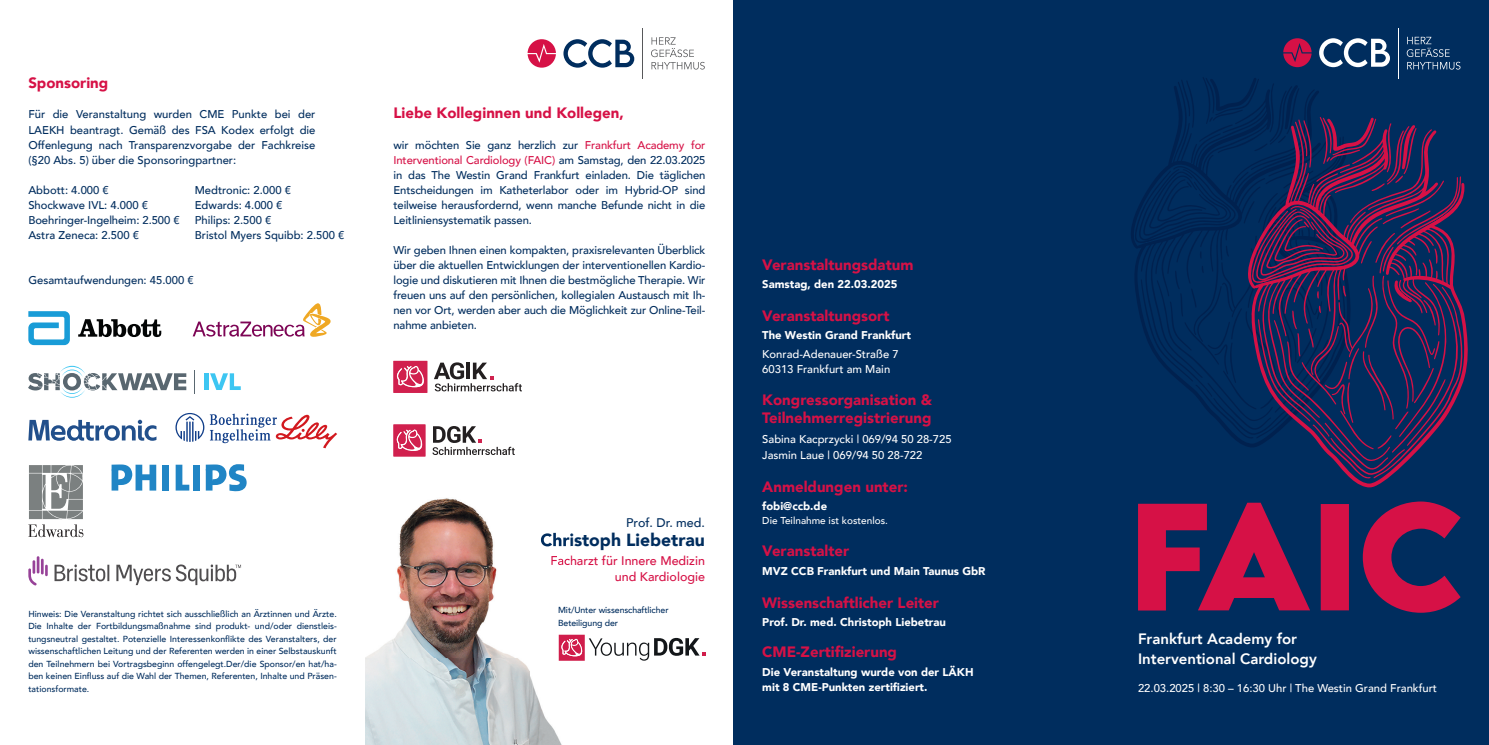
<style>
.page{position:relative;width:1489px;height:745px;background:#fff}
.page>*{position:absolute;margin:0;border:0;box-sizing:border-box;transform-origin:0 0}
.t1{font:900 17.5px "Avenir";color:#002d5e}
.t2{font:900 15px/17.5px "Avenir";color:#d61146}
.t3{font:800 15px/20px "Avenir";color:#fff}
.t4{font:500 12.5px/16.2px "Avenir";color:#d61146;text-align:right}
.t5{font:500 12.5px "Avenir";color:#002d5e}
.t6{font:500 11.25px/15px "Avenir";color:#002d5e;text-align:justify}
.t7{font:900 11.25px/15px "Avenir";color:#fff}
.t8{font:500 11.25px/15px "Avenir";color:#fff}
.t9{font:500 10px "Avenir";color:#fff}
.t10{font:500 8.75px/12.5px "Avenir";color:#002d5e;text-align:justify}
.s1{color:#d61146}
</style>
<div class="page">
<div style="left:733px;top:0;width:755px;height:744px;background:#002d5e"></div>
<svg style="left:563px;top:39px;width:71px;height:29px"></svg>
<svg style="left:527px;top:39px;width:29px;height:29px"></svg>
<hr style="left:642px;top:28px;width:1px;height:50px;background:#57585a">
<svg style="left:651px;top:37px;width:53px;height:32px"></svg>
<img style="left:365px;top:498px;width:205px;height:246px">
<img style="left:541px;top:532px;width:29px;height:17px">
<img style="left:551px;top:555px;width:19px;height:9px">
<svg style="left:1138px;top:501px;width:322px;height:111px"></svg>
<svg style="left:1319px;top:38px;width:70px;height:29px"></svg>
<svg style="left:1283px;top:38px;width:28px;height:29px"></svg>
<hr style="left:1398px;top:28px;width:1px;height:51px;background:#fff">
<svg style="left:1406px;top:37px;width:54px;height:32px"></svg>
<svg style="left:1131px;top:77px;width:188px;height:368px"></svg>
<svg style="left:1245px;top:117px;width:223px;height:370px"></svg>
<svg style="left:28px;top:311px;width:42px;height:34px"></svg>
<svg style="left:78px;top:319px;width:83px;height:18px"></svg>
<svg style="left:193px;top:303px;width:138px;height:34px"></svg>
<svg style="left:558px;top:634px;width:147px;height:26px"></svg>
<svg style="left:434px;top:362px;width:88px;height:29px"></svg>
<svg style="left:393px;top:360px;width:34px;height:32px"></svg>
<svg style="left:432px;top:426px;width:83px;height:28px"></svg>
<svg style="left:393px;top:424px;width:32px;height:32px"></svg>
<hr style="left:204px;top:373px;width:4px;height:17px;background:#3dc6f2">
<svg style="left:210px;top:373px;width:31px;height:17px"></svg>
<svg style="left:28px;top:365px;width:158px;height:32px"></svg>
<svg style="left:28px;top:419px;width:128px;height:21px"></svg>
<svg style="left:29px;top:465px;width:54px;height:53px;background:#959999"></svg>
<svg style="left:28px;top:524px;width:55px;height:13px"></svg>
<svg style="left:175px;top:412px;width:162px;height:36px"></svg>
<svg style="left:206px;top:464px;width:41px;height:27px"></svg>
<div style="left:163px;top:464px;width:6px;height:26px;background:#2085c5"></div>
<div style="left:193px;top:464px;width:6px;height:26px;background:#2085c5"></div>
<svg style="left:176px;top:464px;width:13px;height:26px"></svg>
<svg style="left:112px;top:464px;width:44px;height:26px"></svg>
<div style="left:112px;top:469px;width:6px;height:21px;background:#2085c5"></div>
<svg style="left:55px;top:564px;width:186px;height:20px"></svg>
<svg style="left:28px;top:556px;width:20px;height:29px"></svg>
<h2 class="t2" style="left:28px;top:74px;width:81px">Sponsoring</h2>
<p class="t6" style="left:28px;top:106px;width:289px">Für die Veranstaltung wurden CME Punkte bei der LAEKH beantragt. Gemäß des FSA Kodex erfolgt die Offenlegung nach Transparenzvorgabe der Fachkreise (§20 Abs. 5) über die Sponsoringpartner:</p>
<p class="t6" style="left:28px;top:181px;width:153px;text-align:left">Abbott: 4.000 €<br>Shockwave IVL: 4.000 €<br>Boehringer-Ingelheim: 2.500 €<br>Astra Zeneca: 2.500 €</p>
<p class="t6" style="left:195px;top:181px;width:151px;text-align:left">Medtronic: 2.000 €<br>Edwards: 4.000 €<br>Philips: 2.500 €<br>Bristol Myers Squibb: 2.500 €</p>
<p class="t6" style="left:28px;top:271px;width:167px">Gesamtaufwendungen: 45.000 €</p>
<h2 class="t2" style="left:393px;top:104px;width:232px">Liebe Kolleginnen und Kollegen,</h2>
<p class="t6" style="left:393px;top:136px;width:313px">wir möchten Sie ganz herzlich zur <span class="s1">Frankfurt Academy for Interventional Cardiology (FAIC)</span> am Samstag, den 22.03.2025 in das The Westin Grand Frankfurt einladen. Die täglichen Entscheidungen im Katheterlabor oder im Hybrid-OP sind teilweise herausfordernd, wenn manche Befunde nicht in die Leitliniensystematik passen.</p>
<p class="t6" style="left:393px;top:241px;width:313px">Wir geben Ihnen einen kompakten, praxisrelevanten Überblick über die aktuellen Entwicklungen der interventionellen Kardio&shy;logie und diskutieren mit Ihnen die bestmögliche Therapie. Wir freuen uns auf den persönlichen, kollegialen Austausch mit Ih&shy;nen vor Ort, werden aber auch die Möglichkeit zur Online-Teil&shy;nahme anbieten.</p>
<p class="t10" style="left:28px;top:606px;width:310px">Hinweis: Die Veranstaltung richtet sich ausschließlich an Ärztinnen und Ärzte.<br>Die Inhalte der Fortbildungsmaßnahme sind produkt- und/oder dienstleis&shy;tungsneutral gestaltet. Potenzielle Interessenkonflikte des Veranstalters, der wissenschaftlichen Leitung und der Referenten werden in einer Selbstauskunft den Teilnehmern bei Vortragsbeginn offengelegt.Der/die Sponsor/en hat/ha&shy;ben keinen Einfluss auf die Wahl der Themen, Referenten, Inhalte und Präsen&shy;tationsformate.</p>
<p class="t5" style="left:626px;top:512px;width:80px">Prof. Dr. med.</p>
<h1 class="t1" style="left:540px;top:524px;width:166px">Christoph Liebetrau</h1>
<p class="t4" style="left:550px;top:551px;width:156px">Facharzt für Innere Medizin und Kardiologie</p>
<p class="t10" style="left:558px;top:602px;width:112px">Mit/Unter wissenschaftlicher<br>Beteiligung der</p>
<h2 class="t2" style="left:762px;top:255px;width:153px">Veranstaltungsdatum</h2>
<p class="t7" style="left:762px;top:276px;width:137px">Samstag, den 22.03.2025</p>
<h2 class="t2" style="left:762px;top:306px;width:129px">Veranstaltungsort</h2>
<p class="t7" style="left:762px;top:327px;width:150px">The Westin Grand Frankfurt</p>
<p class="t8" style="left:762px;top:345px;width:138px">Konrad-Adenauer-Straße 7<br>60313 Frankfurt am Main</p>
<h2 class="t2" style="left:762px;top:391px;width:171px">Kongressorganisation &amp;<br>Teilnehmerregistrierung</h2>
<p class="t8" style="left:762px;top:430px;width:191px;line-height:16.2px">Sabina Kacprzycki | 069/94 50 28-725<br>Jasmin Laue | 069/94 50 28-722</p>
<h2 class="t2" style="left:762px;top:477px;width:147px">Anmeldungen unter:</h2>
<p class="t7" style="left:762px;top:498px;width:66px">fobi@ccb.de</p>
<p class="t9" style="left:762px;top:511px;width:127px">Die Teilnahme ist kostenlos.</p>
<h2 class="t2" style="left:762px;top:541px;width:88px">Veranstalter</h2>
<p class="t7" style="left:762px;top:563px;width:225px">MVZ CCB Frankfurt und Main Taunus GbR</p>
<h2 class="t2" style="left:762px;top:592px;width:178px">Wissenschaftlicher Leiter</h2>
<p class="t7" style="left:762px;top:614px;width:185px">Prof. Dr. med. Christoph Liebetrau</p>
<h2 class="t2" style="left:762px;top:642px;width:136px">CME-Zertifizierung</h2>
<p class="t7" style="left:762px;top:663px;width:213px">Die Veranstaltung wurde von der LÄKH mit 8 CME-Punkten zertifiziert.</p>
<h2 class="t3" style="left:1138px;top:628px;width:180px">Frankfurt Academy for<br>Interventional Cardiology</h2>
<p class="t8" style="left:1138px;top:679px;width:300px">22.03.2025 | 8:30 – 16:30 Uhr | The Westin Grand Frankfurt</p>
</div>
